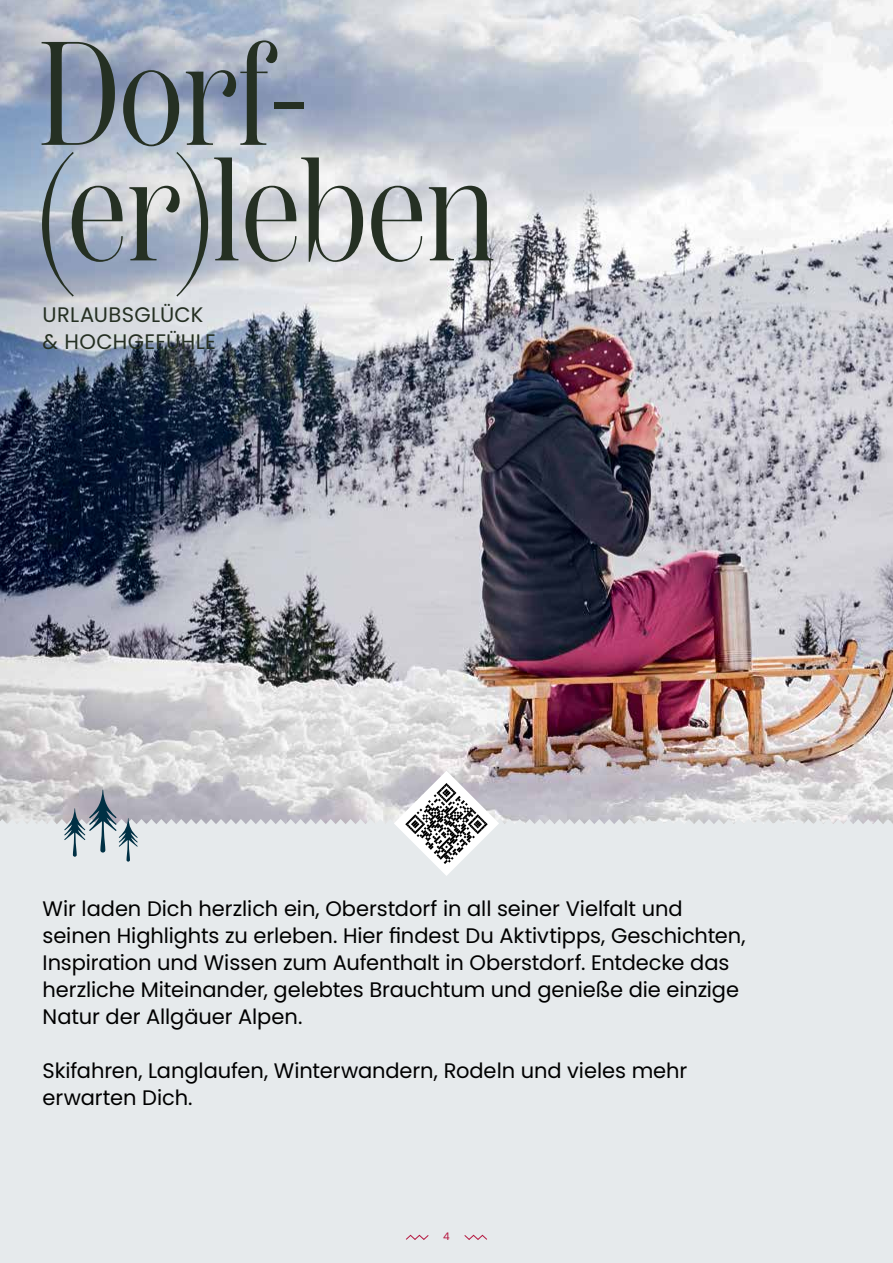
<style>
.page{position:relative;width:893px;height:1263px;background:#fff}
.page>*{position:absolute;margin:0;border:0;box-sizing:border-box;transform-origin:0 0}
.t1{font:147px/115.5px "Scotch Display Comp Rm";color:#253023}
.t2{font:21px/27px "Poppins";letter-spacing:-.005em;color:#000}
.t3{font:21px/27px "Poppins";letter-spacing:.02em;color:#253023}
.t4{font:10.5px "Poppins";color:#b5163f}
</style>
<div class="page">
<img style="left:0;top:0;width:893px;height:819px">
<div style="left:0;top:819px;width:893px;height:444px;background:#e6eaec"></div>
<svg style="left:406px;top:1235px;width:23px;height:5px"></svg>
<svg style="left:464px;top:1235px;width:23px;height:5px"></svg>
<svg style="left:64px;top:789px;width:74px;height:73px;background:#abb4bc"></svg>
<svg style="left:394px;top:771px;width:105px;height:105px"></svg>
<h1 class="t1" style="left:38px;top:38px;width:459px">Dorf-(er)leben</h1>
<p class="t3" style="left:43px;top:301px;width:175px">URLAUBSGLÜCK &amp; HOCHGEFÜHLE</p>
<p class="t2" style="left:43px;top:895px;width:705px">Wir laden Dich herzlich ein, Oberstdorf in all seiner Vielfalt und seinen Highlights zu erleben. Hier findest Du Aktivtipps, Geschichten, Inspiration und Wissen zum Aufenthalt in Oberstdorf. Entdecke das herzliche Miteinander, gelebtes Brauchtum und genieße die einzige Natur der Allgäuer Alpen.</p>
<p class="t2" style="left:43px;top:1057px;width:646px">Skifahren, Langlaufen, Winterwandern, Rodeln und vieles mehr erwarten Dich.</p>
<p class="t4" style="left:443px;top:1230px;width:8px">4</p>
</div>
